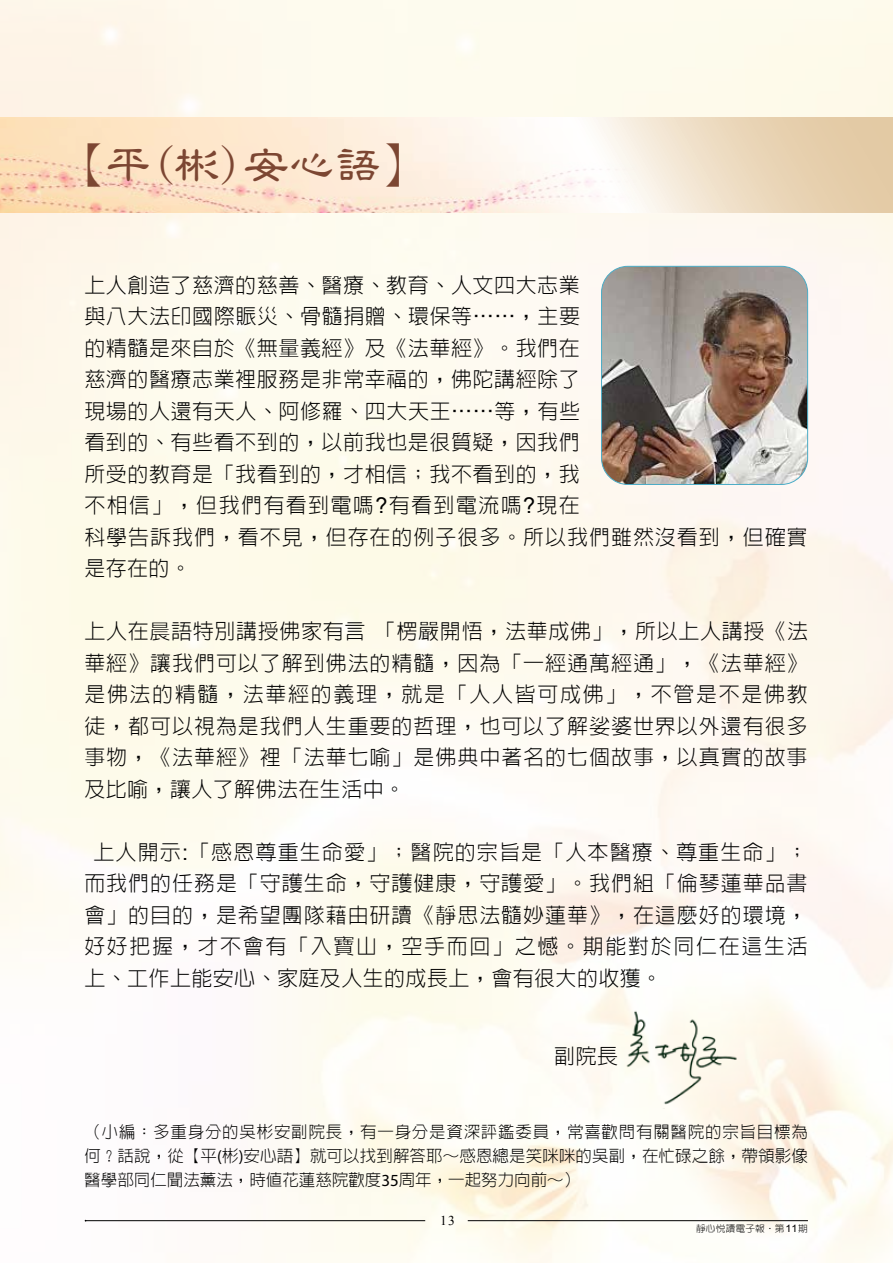
<style>
.page{position:relative;width:893px;height:1263px;background:#fff}
.page>*{position:absolute;margin:0;border:0;box-sizing:border-box;transform-origin:0 0}
.t1{font:600 45px "AR Li Shu B5";color:#7c4632}
.t2{font:300 21px/31.5px "AR Hei B5";letter-spacing:.025em;color:#000;text-align:justify}
.t3{font:300 16.5px/24px "AR Hei B5";color:#000;text-align:justify}
.t4{font:13.5px "Times New Roman";color:#000}
.t5{font:300 9.3px "AR Hei B5";letter-spacing:.01em;color:#000;scale:1.05 1}
.s1{font-family:"Arial";font-weight:400;font-size:21.6px}
.s2{font-family:"Myriad Pro";font-weight:400;font-size:16.95px}
.s3{font-family:"AR Yuan B5";font-weight:700}
.s4{font-family:"Arial";font-weight:400;font-size:10.2px}
</style>
<div class="page">
<hr style="left:86px;top:1220px;width:339px;height:1px;background:#000">
<hr style="left:468px;top:1220px;width:340px;height:1px;background:#000">
<img style="left:0;top:118px;width:893px;height:94px">
<img style="left:601px;top:266px;width:207px;height:218px">
<div style="left:601px;top:266px;width:207px;height:219px;border:1px solid #4bacc6;border-radius:26px"></div>
<img style="left:616px;top:1001px;width:125px;height:107px">
<h1 class="t1" style="left:60px;top:142px;width:369px">【平彬( )安心語【</h1>
<p class="t2" style="left:84px;top:269px;width:725px;text-align:left">上人創造了慈濟的慈善、醫療、教育、人文四大志業<br>與八大法印國際賑災、骨髓捐贈、環保等……，主要<br>的精髓是來自於《無量義經》及《法華經》。我們在<br>慈濟的醫療志業裡服務是非常幸福的，佛陀講經除了<br>現場的人還有天人、阿修羅、四大天王……等，有些<br>看到的、有些看不到的，以前我也是很質疑，因我們<br>所受的教育是「我看到的，才相信；我不看到的，我<br>不相信」，但我們有看到電嗎<span class="s1">?</span>有看到電流嗎<span class="s1">?</span>現在<br>科學告訴我們，看不見，但存在的例子很多。所以我們雖然沒看到，但確實是存在的。</p>
<p class="t2" style="left:84px;top:616px;width:725px">上人在晨語特別講授佛家有言「楞嚴開悟，法華成佛」，所以上人講授《法華經》讓我們可以了解到佛法的精髓，因為「一經通萬經通」，《法華經《是佛法的精髓，法華經的義理，就是「人人皆可成佛」，不管是不是佛教徒，都可以視為是我們人生重要的哲理，也可以了解娑婆世界以外還有很多事物，《法華經》裡「法華七喻」是佛典中著名的七個故事，以真實的故事及比喻，讓人了解佛法在生活中。</p>
<p class="t2" style="left:84px;top:836px;width:725px;text-indent:9px">上人開示「<span class="s1">:</span> 感恩尊重生命愛」；醫院的宗旨是「人本醫療、尊重生命「;而我們的任務是「守護生命，守護健康，守護愛」。我們組「倫琴蓮華品書會」的目的，是希望團隊藉由研讀《靜思法髓妙蓮華》，在這麼好的環境，好好把握，才不會有「入寶山，空手而回」之憾。期能對於同仁在這生活上、工作上能安心、家庭及人生的成長上，會有很大的收獲。</p>
<p class="t2" style="left:554px;top:1040px;width:65px">副院長</p>
<p class="t3" style="left:84px;top:1120px;width:725px">（小編：多重身分的吳彬安副院長，有一身分是資深評鑑委員，常喜歡問有關醫院的宗旨目標為何？話說，從【平彬<span class="s2">( )</span>安心語】就可以找到解答耶～感恩總是笑咪咪的吳副，在忙碌之餘，帶領影像醫學部同仁聞法薰法，時值花蓮慈院歡度<span class="s2">35</span>周年，一起努力向前~(</p>
<p class="t4" style="left:440px;top:1211px;width:16px">13</p>
<p class="t5" style="left:696px;top:1223px;width:108px">靜心悅讀電子報<span class="s3">．</span>第<span class="s4">11</span>期</p>
</div>
